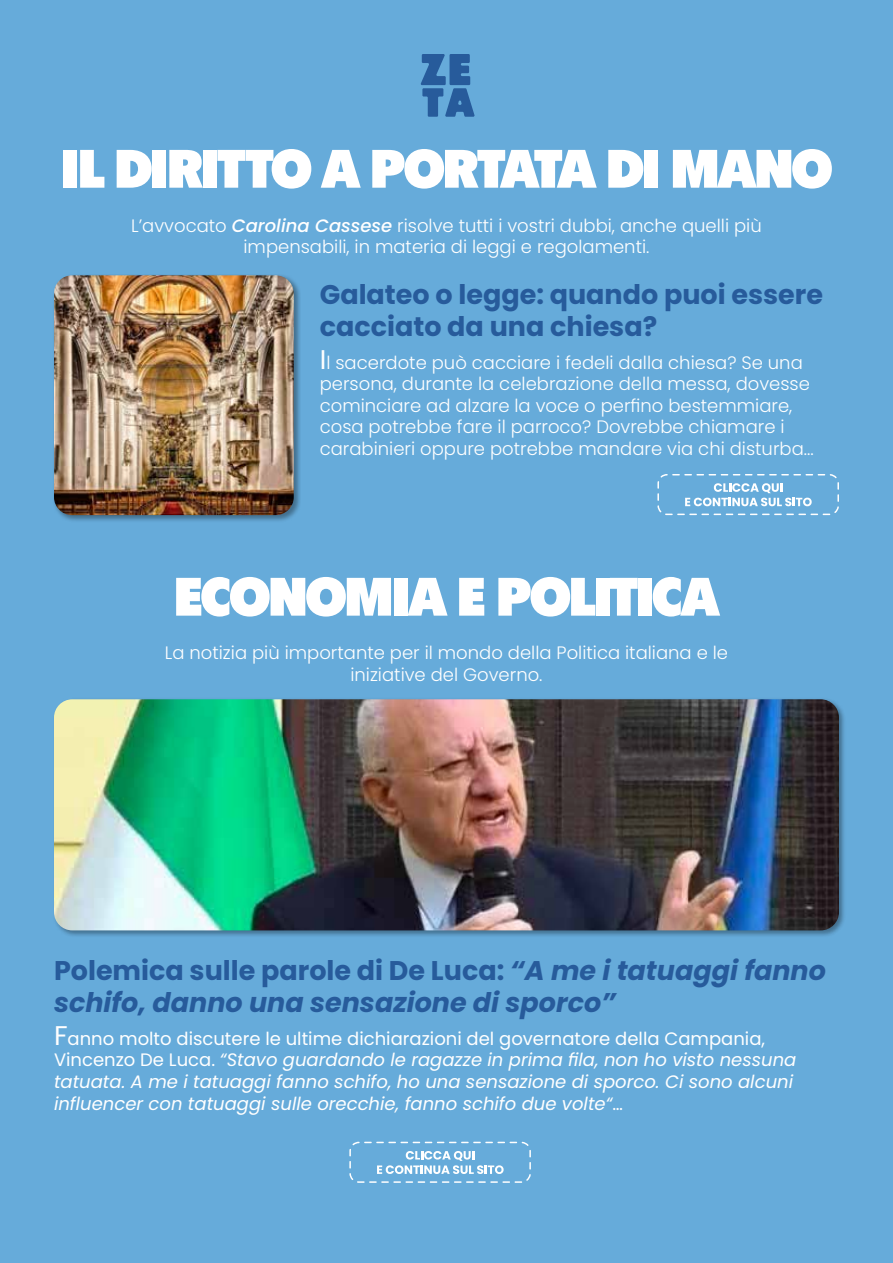
<style>
.page{position:relative;width:893px;height:1263px;background:#66abda}
.page>*{position:absolute;margin:0;border:0;box-sizing:border-box;transform-origin:0 0}
.t1{font:54px "Tondu";letter-spacing:-.02em;color:#fff}
.t2{font:italic 700 27px/32.4px "Poppins";color:#275b9b}
.t3{font:700 27px/32.4px "Poppins";color:#275b9b}
.t4{font:300 18px/21.6px "Poppins";color:#fff;text-align:center}
.t5{font:italic 18px/21.6px "Poppins";color:#fff}
.s1{font-weight:500;font-style:italic}
.s2{font-weight:400;font-size:27px}
.s3{font-style:normal}
.s4{font-style:normal;font-size:27px}
</style>
<div class="page">
<svg style="left:420px;top:54px;width:55px;height:63px"></svg>
<div style="left:52px;top:274px;width:249px;height:249px;background:#000;opacity:.35"></div>
<img style="left:54px;top:275px;width:240px;height:240px">
<svg style="left:657px;top:474px;width:182px;height:41px"></svg>
<div style="left:53px;top:698px;width:794px;height:240px;background:#000;opacity:.35"></div>
<img style="left:54px;top:699px;width:785px;height:231px">
<svg style="left:349px;top:1142px;width:182px;height:41px"></svg>
<h1 class="t1" style="left:61px;top:123px;width:772px">IL DIRITTO A PORTATA DI MANO</h1>
<p class="t4" style="left:131px;top:214px;width:632px">L’avvocato <span class="s1">Carolina Cassese</span> risolve tutti i vostri dubbi, anche quelli più impensabili, in materia di leggi e regolamenti.</p>
<h2 class="t3" style="left:320px;top:278px;width:505px">Galateo o legge: quando puoi essere cacciato da una chiesa?</h2>
<p class="t4" style="left:320px;top:351px;width:495px;text-align:left"><span class="s2">I</span>l sacerdote può cacciare i fedeli dalla chiesa? Se una persona, durante la celebrazione della messa, dovesse cominciare ad alzare la voce o perfino bestemmiare, cosa potrebbe fare il parroco? Dovrebbe chiamare i carabinieri oppure potrebbe mandare via chi disturba...</p>
<h1 class="t1" style="left:174px;top:551px;width:546px">ECONOMIA E POLITICA</h1>
<p class="t4" style="left:165px;top:642px;width:565px">La notizia più importante per il mondo della Politica italiana e le iniziative del Governo.</p>
<h2 class="t2" style="left:54px;top:954px;width:773px"><span class="s3">Polemica sulle parole di De Luca:</span> “A me i tatuaggi fanno schifo, danno una sensazione di sporco”</h2>
<p class="t5" style="left:54px;top:1028px;width:744px"><span class="s4">F</span><span class="s3">anno molto discutere le ultime dichiarazioni del governatore della Campania, Vincenzo De Luca.</span> “Stavo guardando le ragazze in prima fila, non ho visto nessuna tatuata. A me i tatuaggi fanno schifo, ho una sensazione di sporco. Ci sono alcuni influencer con tatuaggi sulle orecchie, fanno schifo due volte“<span class="s3">…</span></p>
</div>
